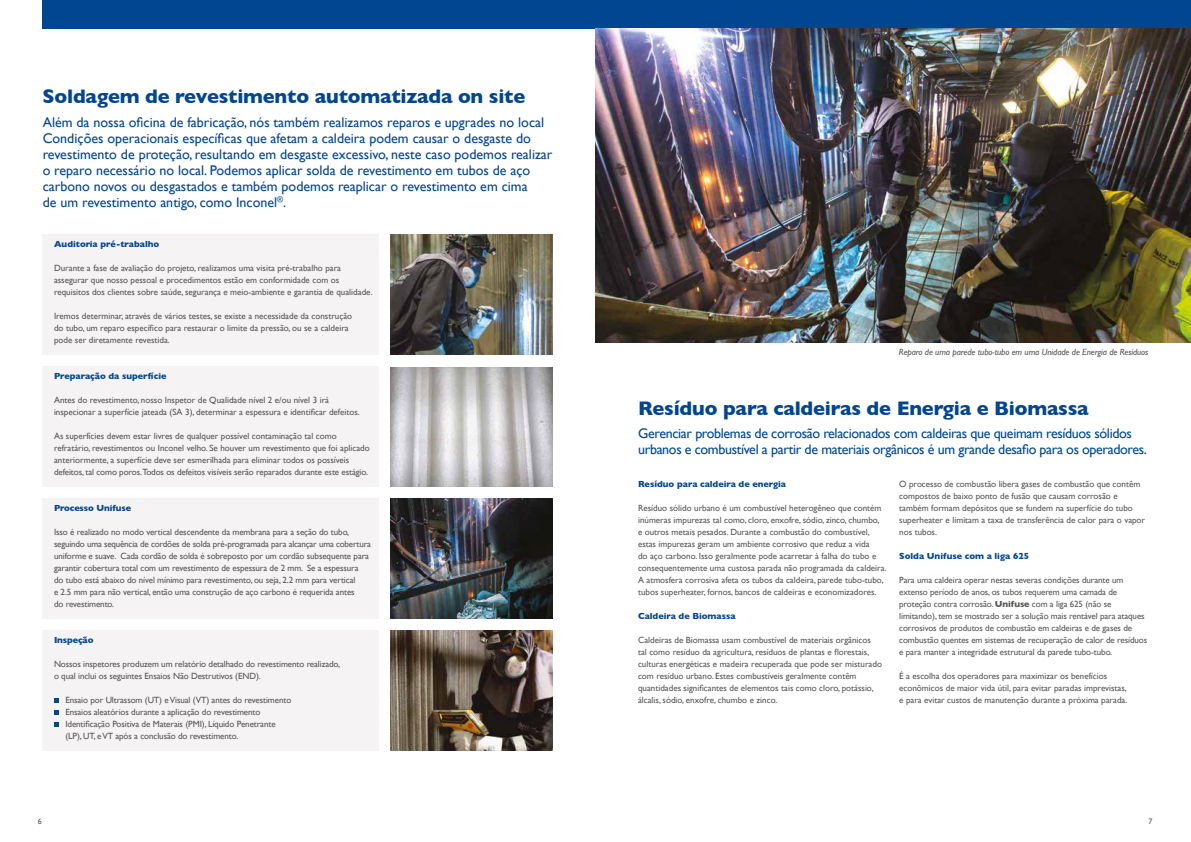
<style>
.page{position:relative;width:1191px;height:842px;background:#fff}
.page>*{position:absolute;margin:0;border:0;box-sizing:border-box;transform-origin:0 0}
.t1{font:700 20px "Gill Sans";letter-spacing:-.01em;color:#004691}
.t2{font:14px/16px "Gill Sans";color:#004691}
.t3{font:14px/16px "Gill Sans";letter-spacing:-.025em;color:#004691}
.t4{font:9px/12px "Gill Sans";color:#575756}
.t5{font:700 9px "Gill Sans";color:#004691}
.t6{font:italic 9px "Gill Sans";letter-spacing:-.01em;color:#575756}
.t7{font:8px "Gill Sans";color:#575756}
.s1{font-weight:700}
</style>
<div class="page">
<div style="left:42px;top:0;width:1149px;height:28px;background:#004691"></div>
<img style="left:390px;top:235px;width:163px;height:120px">
<img style="left:595px;top:28px;width:596px;height:315px">
<img style="left:390px;top:499px;width:163px;height:120px">
<img style="left:390px;top:367px;width:163px;height:120px">
<img style="left:390px;top:631px;width:163px;height:120px">
<div style="left:43px;top:235px;width:336px;height:120px;background:#f5f3f3"></div>
<div style="left:43px;top:367px;width:336px;height:120px;background:#f5f3f3"></div>
<div style="left:43px;top:499px;width:336px;height:120px;background:#f5f3f3"></div>
<div style="left:43px;top:631px;width:336px;height:120px;background:#f5f3f3"></div>
<svg style="left:54px;top:698px;width:4px;height:5px"></svg>
<svg style="left:54px;top:710px;width:4px;height:5px"></svg>
<svg style="left:54px;top:722px;width:4px;height:5px"></svg>
<h1 class="t1" style="left:43px;top:80px;width:484px">Soldagem de revestimento automatizada on site</h1>
<p class="t2" style="left:43px;top:114px;width:511px">Além da nossa oficina de fabricação, nós também realizamos reparos e upgrades no local Condições operacionais específicas que afetam a caldeira podem causar o desgaste do revestimento de proteção, resultando em desgaste excessivo, neste caso podemos realizar o reparo necessário no local. Podemos aplicar solda de revestimento em tubos de aço carbono novos ou desgastados e também podemos reaplicar o revestimento em cima<br>de um revestimento antigo, como Inconel<sup>®</sup>.</p>
<p class="t5" style="left:54px;top:236px;width:107px">Auditoria pré-trabalho</p>
<p class="t4" style="left:54px;top:261px;width:320px">Durante a fase de avaliação do projeto, realizamos uma visita pré-trabalho para assegurar que nosso pessoal e procedimentos estão em conformidade com os requisitos dos clientes sobre saúde, segurança e meio-ambiente e garantia de qualidade.</p>
<p class="t4" style="left:54px;top:309px;width:300px">Iremos determinar, através de vários testes, se existe a necessidade da construção do tubo, um reparo específico para restaurar o limite da pressão, ou se a caldeira pode ser diretamente revestida.</p>
<p class="t5" style="left:54px;top:368px;width:114px">Preparação da superfície</p>
<p class="t4" style="left:54px;top:393px;width:307px">Antes do revestimento, nosso Inspetor de Qualidade nível 2 e/ou nível 3 irá inspecionar a superfície jateada (SA 3), determinar a espessura e identificar defeitos.</p>
<p class="t4" style="left:54px;top:429px;width:317px">As superfícies devem estar livres de qualquer possível contaminação tal como refratário, revestimentos ou Inconel velho. Se houver um revestimento que foi aplicado anteriormente, a superfície deve ser esmerilhada para eliminar todos os possíveis defeitos, tal como poros.Todos os defeitos visíveis serão reparados durante este estágio.</p>
<p class="t5" style="left:54px;top:500px;width:79px">Processo Unifuse</p>
<p class="t4" style="left:54px;top:525px;width:318px">Isso é realizado no modo vertical descendente da membrana para a seção do tubo, seguindo uma sequência de cordões de solda pré-programada para alcançar uma cobertura uniforme e suave. Cada cordão de solda é sobreposto por um cordão subsequente para garantir cobertura total com um revestimento de espessura de 2 mm. Se a espessura<br>do tubo está abaixo do nível mínimo para revestimento, ou seja, 2.2 mm para vertical<br>e 2.5 mm para não vertical, então uma construção de aço carbono é requerida antes<br>do revestimento.</p>
<p class="t5" style="left:54px;top:632px;width:41px">Inspeção</p>
<p class="t4" style="left:54px;top:657px;width:288px">Nossos inspetores produzem um relatório detalhado do revestimento realizado, o qual inclui os seguintes Ensaios Não Destrutivos (END).</p>
<p class="t4" style="left:65px;top:693px;width:227px">Ensaio por Ultrassom (UT) e Visual (VT) antes do revestimento Ensaios aleatórios durante a aplicação do revestimento Identificação Positiva de Materais (PMI), Líquido Penetrante (LP), UT, e VT após a conclusão do revestimento.</p>
<p class="t6" style="left:899px;top:346px;width:251px">Reparo de uma parede tubo-tubo em uma Unidade de Energia de Residuos</p>
<h1 class="t1" style="left:638px;top:393px;width:452px">Resíduo para caldeiras de Energia e Biomassa</h1>
<h2 class="t3" style="left:638px;top:425px;width:510px">Gerenciar problemas de corrosão relacionados com caldeiras que queimam resíduos sólidos urbanos e combustível a partir de materiais orgânicos é um grande desafio para os operadores.</h2>
<p class="t5" style="left:638px;top:476px;width:149px">Resíduo para caldeira de energia</p>
<p class="t4" style="left:638px;top:501px;width:250px">Resíduo sólido urbano é um combustível heterogêneo que contém inúmeras impurezas tal como, cloro, enxofre, sódio, zinco, chumbo,<br>e outros metais pesados. Durante a combustão do combustível, estas impurezas geram um ambiente corrosivo que reduz a vida<br>do aço carbono. Isso geralmente pode acarretar à falha do tubo e consequentemente uma custosa parada não programada da caldeira.<br>A atmosfera corrosiva afeta os tubos da caldeira, parede tubo-tubo, tubos superheater, fornos, bancos de caldeiras e economizadores.</p>
<p class="t5" style="left:638px;top:608px;width:99px">Caldeira de Biomassa</p>
<p class="t4" style="left:638px;top:633px;width:245px">Caldeiras de Biomassa usam combustível de materiais orgânicos tal como resíduo da agricultura, resíduos de plantas e florestais, culturas energéticas e madeira recuperada que pode ser misturado com resíduo urbano. Estes combustíveis geralmente contêm quantidades significantes de elementos tais como cloro, potássio, álcalis, sódio, enxofre, chumbo e zinco.</p>
<p class="t4" style="left:899px;top:477px;width:247px">O processo de combustão libera gases de combustão que contêm compostos de baixo ponto de fusão que causam corrosão e também formam depósitos que se fundem na superfície do tubo superheater e limitam a taxa de transferência de calor para o vapor nos tubos.</p>
<p class="t5" style="left:899px;top:548px;width:131px">Solda Unifuse com a liga 625</p>
<p class="t4" style="left:899px;top:573px;width:249px">Para uma caldeira operar nestas severas condições durante um extenso período de anos, os tubos requerem uma camada de proteção contra corrosão. <span class="s1">Unifuse</span> com a liga 625 (não se limitando), tem se mostrado ser a solução mais rentável para ataques corrosivos de produtos de combustão em caldeiras e de gases de combustão quentes em sistemas de recuperação de calor de resíduos e para manter a integridade estrutural da parede tubo-tubo.</p>
<p class="t4" style="left:899px;top:669px;width:230px">É a escolha dos operadores para maximizar os benefícios econômicos de maior vida útil, para evitar paradas imprevistas, e para evitar custos de manutenção durante a próxima parada.</p>
<p class="t7" style="left:38px;top:816px;width:5px">6</p>
<p class="t7" style="left:1148px;top:816px;width:5px">7</p>
</div>
